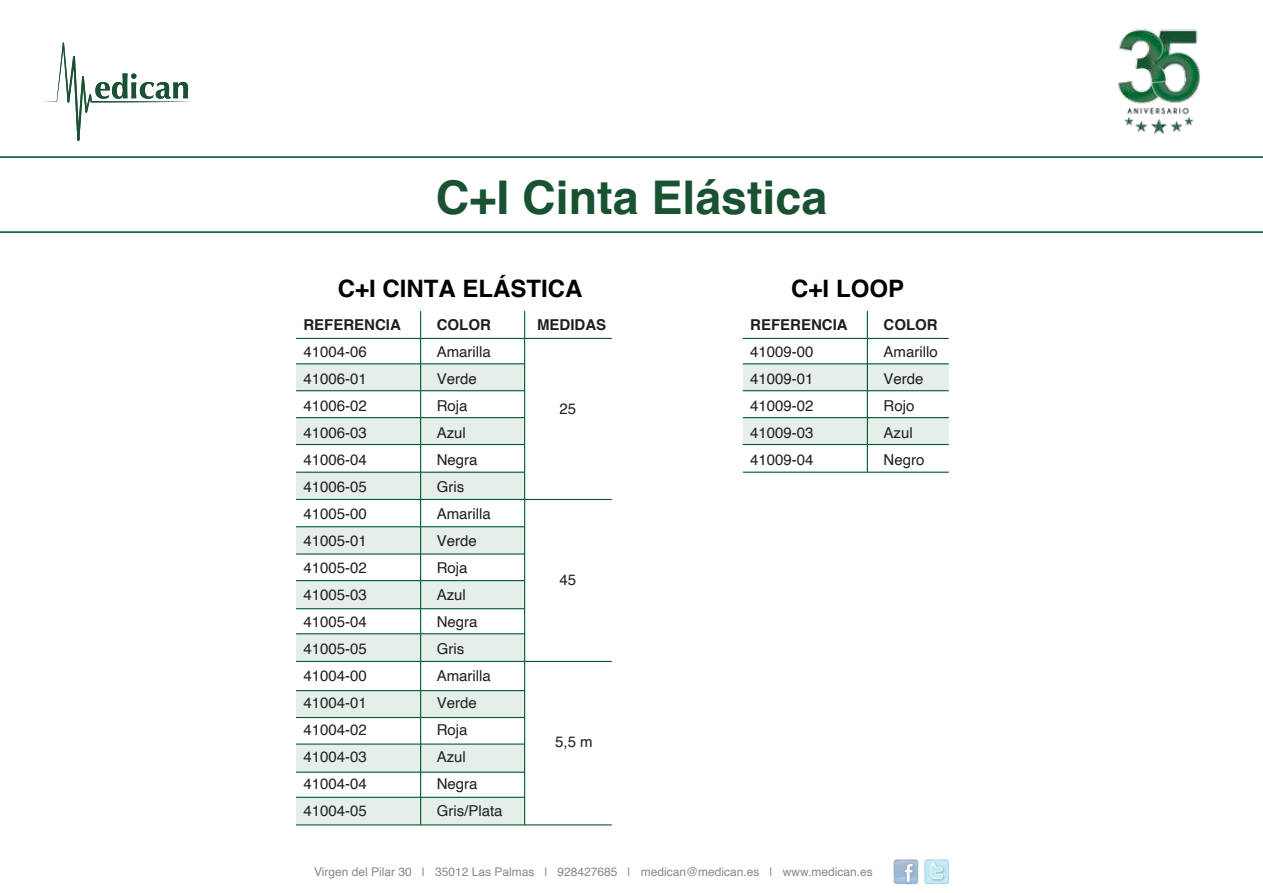
<style>
.page{position:relative;width:1263px;height:893px;background:#fff}
.page>*{position:absolute;margin:0;border:0;box-sizing:border-box;transform-origin:0 0}
.t1{font:700 46.5px "Helvetica";color:#195232}
.t2{font:700 24px "Helvetica";color:#000}
.t3{font:15px/27px "Helvetica";color:#1f1f1e}
.t4{font:700 15px "Helvetica";color:#1f1f1e}
.t5{font:12px "Helvetica";color:#888887}
</style>
<div class="page">
<svg style="left:44px;top:42px;width:147px;height:99px"></svg>
<img style="left:1118px;top:29px;width:82px;height:106px">
<img style="left:902px;top:884px;width:13px;height:1px">
<svg style="left:894px;top:859px;width:24px;height:25px"></svg>
<svg style="left:924px;top:859px;width:25px;height:25px"></svg>
<hr style="left:0;top:232px;width:1263px;height:1px;background:#00592f">
<hr style="left:0;top:156px;width:1263px;height:2px;background:#00592f">
<div style="left:296px;top:364px;width:229px;height:27px;background:#e6eeea"></div>
<div style="left:296px;top:417px;width:229px;height:27px;background:#e6eeea"></div>
<div style="left:296px;top:472px;width:229px;height:27px;background:#e6eeea"></div>
<div style="left:296px;top:527px;width:229px;height:27px;background:#e6eeea"></div>
<div style="left:296px;top:581px;width:229px;height:27px;background:#e6eeea"></div>
<div style="left:296px;top:634px;width:229px;height:27px;background:#e6eeea"></div>
<hr style="left:296px;top:363px;width:229px;height:1px;background:#00592f">
<hr style="left:296px;top:390px;width:229px;height:1px;background:#00592f">
<hr style="left:296px;top:417px;width:229px;height:1px;background:#00592f">
<hr style="left:296px;top:444px;width:229px;height:1px;background:#00592f">
<hr style="left:296px;top:472px;width:229px;height:1px;background:#00592f">
<hr style="left:296px;top:526px;width:229px;height:1px;background:#00592f">
<hr style="left:296px;top:553px;width:229px;height:2px;background:#00592f">
<hr style="left:296px;top:580px;width:229px;height:1px;background:#00592f">
<hr style="left:296px;top:608px;width:229px;height:1px;background:#00592f">
<hr style="left:296px;top:633px;width:229px;height:1px;background:#00592f">
<hr style="left:296px;top:499px;width:316px;height:1px;background:#00592f">
<hr style="left:296px;top:661px;width:316px;height:1px;background:#00592f">
<div style="left:296px;top:691px;width:229px;height:26px;background:#e6eeea"></div>
<div style="left:296px;top:745px;width:229px;height:27px;background:#e6eeea"></div>
<div style="left:296px;top:797px;width:229px;height:27px;background:#e6eeea"></div>
<hr style="left:296px;top:717px;width:229px;height:1px;background:#00592f">
<hr style="left:296px;top:690px;width:229px;height:1px;background:#00592f">
<hr style="left:296px;top:743px;width:229px;height:2px;background:#00592f">
<hr style="left:296px;top:772px;width:229px;height:1px;background:#00592f">
<hr style="left:296px;top:797px;width:229px;height:1px;background:#00592f">
<hr style="left:296px;top:824px;width:316px;height:1px;background:#00592f">
<hr style="left:296px;top:338px;width:316px;height:1px;background:#00592f">
<hr style="left:420px;top:311px;width:1px;height:514px;background:#00592f">
<hr style="left:524px;top:311px;width:1px;height:514px;background:#00592f">
<div style="left:743px;top:364px;width:206px;height:27px;background:#e6eeea"></div>
<div style="left:743px;top:417px;width:206px;height:27px;background:#e6eeea"></div>
<hr style="left:743px;top:363px;width:206px;height:1px;background:#00592f">
<hr style="left:743px;top:390px;width:206px;height:1px;background:#00592f">
<hr style="left:743px;top:417px;width:206px;height:1px;background:#00592f">
<hr style="left:743px;top:444px;width:206px;height:1px;background:#00592f">
<hr style="left:743px;top:472px;width:206px;height:1px;background:#00592f">
<hr style="left:743px;top:338px;width:206px;height:1px;background:#00592f">
<hr style="left:867px;top:311px;width:1px;height:161px;background:#00592f">
<h1 class="t1" style="left:436px;top:178px;width:393px">C+I Cinta Elástica</h1>
<h2 class="t2" style="left:338px;top:279px;width:246px">C+I CINTA ELÁSTICA</h2>
<p class="t4" style="left:303px;top:318px;width:99px">REFERENCIA</p>
<p class="t3" style="left:303px;top:339px;width:65px;text-align:justify">41004-06<br>41006-01<br>41006-02<br>41006-03<br>41006-04<br>41006-05<br>41005-00<br>41005-01<br>41005-02<br>41005-03<br>41005-04<br>41005-05<br>41004-00<br>41004-01<br>41004-02<br>41004-03<br>41004-04<br>41004-05</p>
<p class="t4" style="left:437px;top:318px;width:56px">COLOR</p>
<p class="t3" style="left:437px;top:339px;width:67px">Amarilla<br>Verde<br>Roja<br>Azul<br>Negra<br>Gris<br>Amarilla<br>Verde<br>Roja<br>Azul<br>Negra<br>Gris<br>Amarilla<br>Verde<br>Roja<br>Azul<br>Negra<br>Gris/Plata</p>
<p class="t4" style="left:537px;top:318px;width:71px">MEDIDAS</p>
<p class="t3" style="left:560px;top:396px;width:18px">25</p>
<p class="t3" style="left:560px;top:567px;width:18px">45</p>
<p class="t3" style="left:555px;top:729px;width:39px">5,5 m</p>
<h2 class="t2" style="left:791px;top:279px;width:114px">C+I LOOP</h2>
<p class="t4" style="left:750px;top:318px;width:99px">REFERENCIA</p>
<p class="t3" style="left:750px;top:339px;width:65px;text-align:justify">41009-00<br>41009-01<br>41009-02<br>41009-03<br>41009-04</p>
<p class="t4" style="left:883px;top:318px;width:56px">COLOR</p>
<p class="t3" style="left:883px;top:339px;width:56px">Amarillo<br>Verde<br>Rojo<br>Azul<br>Negro</p>
<p class="t5" style="left:314px;top:866px;width:560px">Virgen del Pilar 30 | 35012 Las Palmas | 928427685 | medican@medican.es | www.medican.es</p>
</div>
